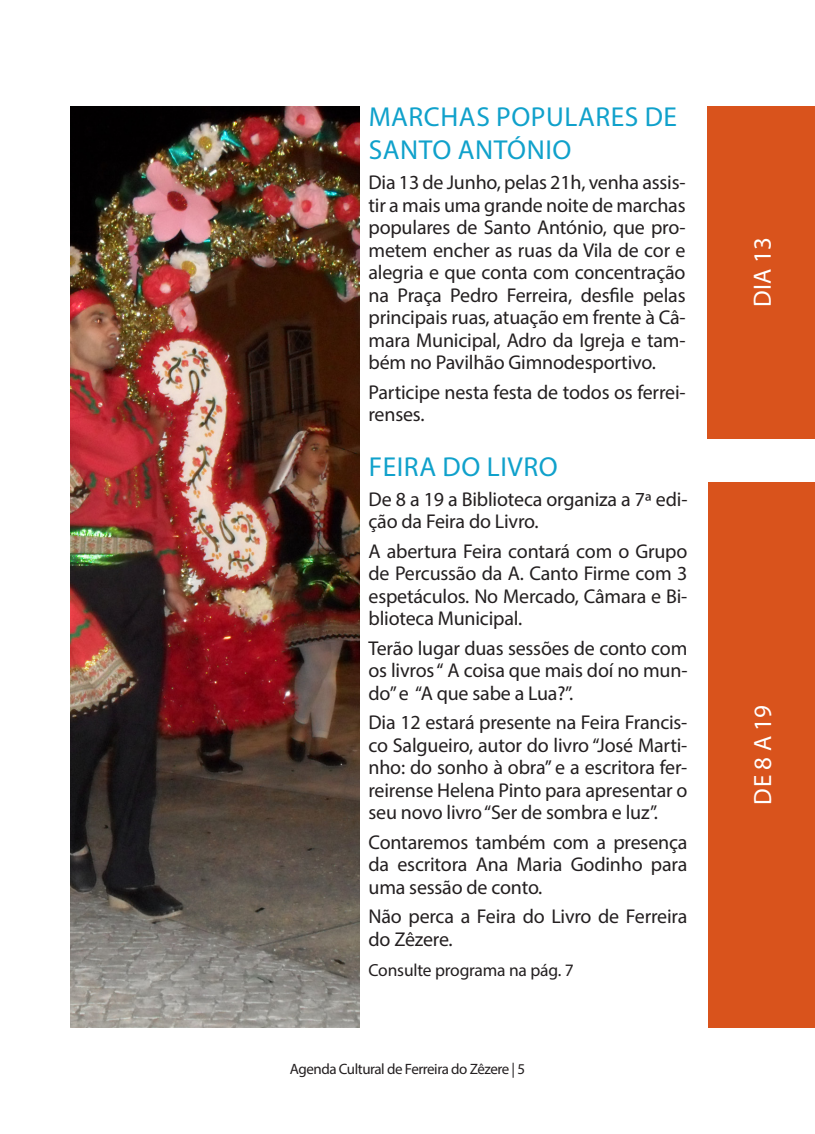
<style>
.page{position:relative;width:815px;height:1134px;background:#fff}
.page>*{position:absolute;margin:0;border:0;box-sizing:border-box;transform-origin:0 0}
.t1{font:27.5px "Myriad Pro";letter-spacing:.02em;color:#10a1cb}
.t2{font:25px "Myriad Pro";color:#fff}
.t3{font:20px/22.5px "Myriad Pro";letter-spacing:-.01em;color:#231f20;text-align:justify}
.t4{font:17.5px "Myriad Pro";letter-spacing:-.01em;color:#231f20}
.t5{font:15px "Myriad Pro";letter-spacing:-.03em;color:#231f20}
</style>
<div class="page">
<div style="left:708px;top:106px;width:107px;height:332px;background:#d9531c"></div>
<div style="left:709px;top:482px;width:106px;height:546px;background:#d9531c"></div>
<img style="left:71px;top:106px;width:289px;height:922px">
<h1 class="t1" style="left:369px;top:100px;width:160px">Marchas Populares</h1>
<h1 class="t1" style="left:645px;top:100px;width:16px">de</h1>
<h1 class="t1" style="left:369px;top:133px;width:32px">Santo</h1>
<h1 class="t1" style="left:458px;top:133px;width:84px">António</h1>
<p class="t3" style="left:369px;top:171px;width:319px">Dia 13 de Junho, pelas 21h, venha assis&shy;tir a mais uma grande noite de marchas populares de Santo António, que pro&shy;metem encher as ruas da Vila de cor e alegria e que conta com concentração na Praça Pedro Ferreira, desfile pelas principais ruas, atuação em frente à Câ&shy;mara Municipal, Adro da Igreja e tam&shy;bém no Pavilhão Gimnodesportivo.</p>
<p class="t3" style="left:369px;top:380px;width:319px">Participe nesta festa de todos os ferrei&shy;renses.</p>
<h1 class="t1" style="left:369px;top:450px;width:28px">Feira</h1>
<h1 class="t1" style="left:443px;top:450px;width:73px">do Livro</h1>
<p class="t3" style="left:369px;top:487px;width:320px">De 8 a 19 a Biblioteca organiza a 7ª edi&shy;ção da Feira do Livro.</p>
<p class="t3" style="left:369px;top:539px;width:320px">A abertura Feira contará com o Grupo de Percussão da A. Canto Firme com 3 espetáculos. No Mercado, Câmara e Bi&shy;blioteca Municipal.</p>
<p class="t3" style="left:369px;top:636px;width:320px">Terão lugar duas sessões de conto com os livros “ A coisa que mais doí no mun&shy;do” e “A que sabe a Lua?”.</p>
<p class="t3" style="left:369px;top:711px;width:320px">Dia 12 estará presente na Feira Francis&shy;co Salgueiro, autor do livro “José Marti&shy;nho: do sonho à obra” e a escritora fer&shy;reirense Helena Pinto para apresentar o seu novo livro “Ser de sombra e luz”.</p>
<p class="t3" style="left:369px;top:831px;width:320px">Contaremos também com a presença da escritora Ana Maria Godinho para uma sessão de conto.</p>
<p class="t3" style="left:369px;top:905px;width:320px">Não perca a Feira do Livro de Ferreira do Zêzere.</p>
<p class="t4" style="left:369px;top:959px;width:207px">Consulte programa na pág. 7</p>
<p class="t5" style="left:290px;top:1060px;width:237px">Agenda Cultural de Ferreira do Zêzere | 5</p>
<p class="t2" style="left:747px;top:307px;width:71px;rotate:-90deg">dia 13</p>
<p class="t2" style="left:747px;top:804px;width:101px;rotate:-90deg">de 8 a 19</p>
</div>
